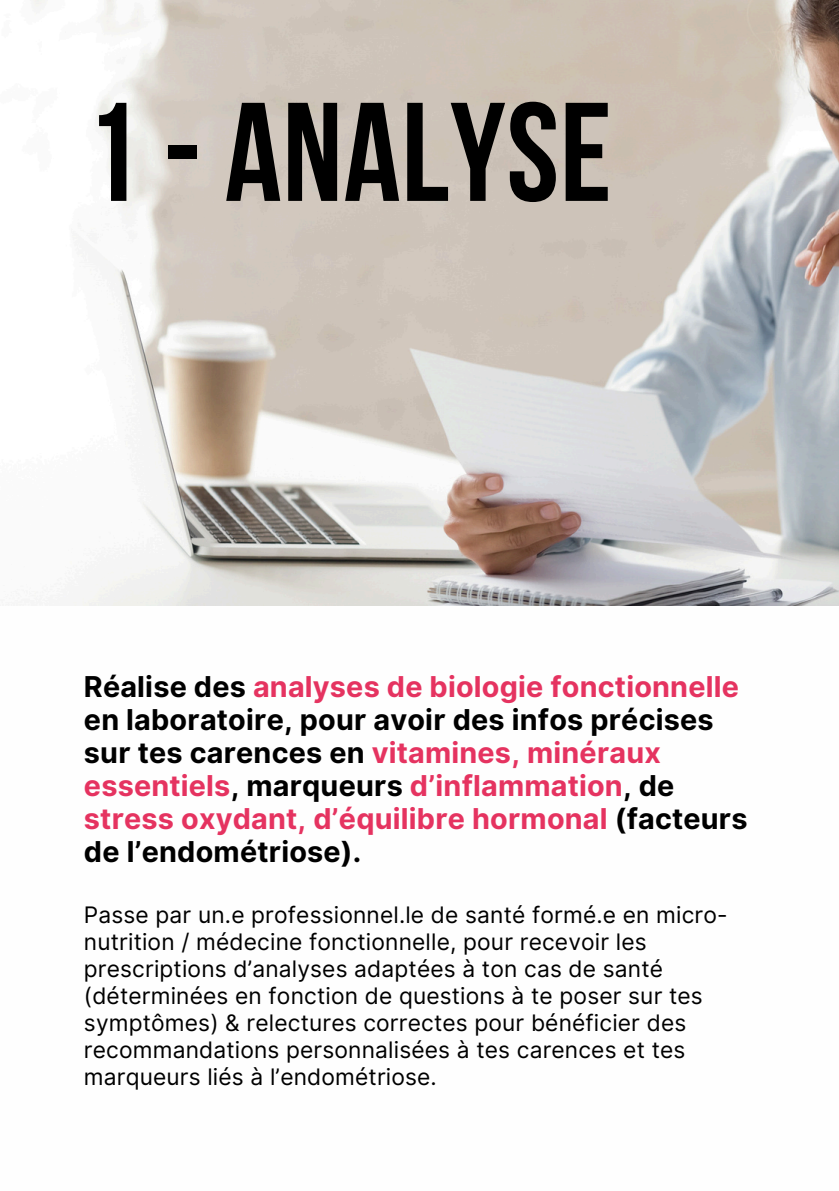
<style>
.page{position:relative;width:839px;height:1191px;background:#fff}
.page>*{position:absolute;margin:0;border:0;box-sizing:border-box;transform-origin:0 0}
.t1{font:700 140.2px "Bebas Neue";letter-spacing:.005em;color:#000}
.t2{font:700 28.8px/33px "Inter";letter-spacing:.01em;color:#e53360}
.t3{font:22.8px/27px "Inter";letter-spacing:.005em;color:#000}
.s1{color:#000}
</style>
<div class="page">
<img style="left:32px;top:0;width:806px;height:606px">
<p class="t1" style="left:84px;top:96px;width:529px">1 - ANALYSE</p>
<h1 class="t2" style="left:84px;top:670px;width:665px"><span class="s1">Réalise des</span> analyses de biologie fonctionnelle <span class="s1">en laboratoire, pour avoir des infos précises sur tes carences en</span> vitamines, minéraux essentiels<span class="s1">, marqueurs</span> d’inflammation<span class="s1">, de </span>stress oxydant, d’équilibre hormonal <span class="s1">(facteurs de l’endométriose).</span></h1>
<h2 class="t3" style="left:84px;top:901px;width:645px">Passe par un.e professionnel.le de santé formé.e en micro&shy;nutrition / médecine fonctionnelle, pour recevoir les prescriptions d’analyses adaptées à ton cas de santé (déterminées en fonction de questions à te poser sur tes symptômes) &amp; relectures correctes pour bénéficier des recommandations personnalisées à tes carences et tes marqueurs liés à l’endométriose.</h2>
</div>
